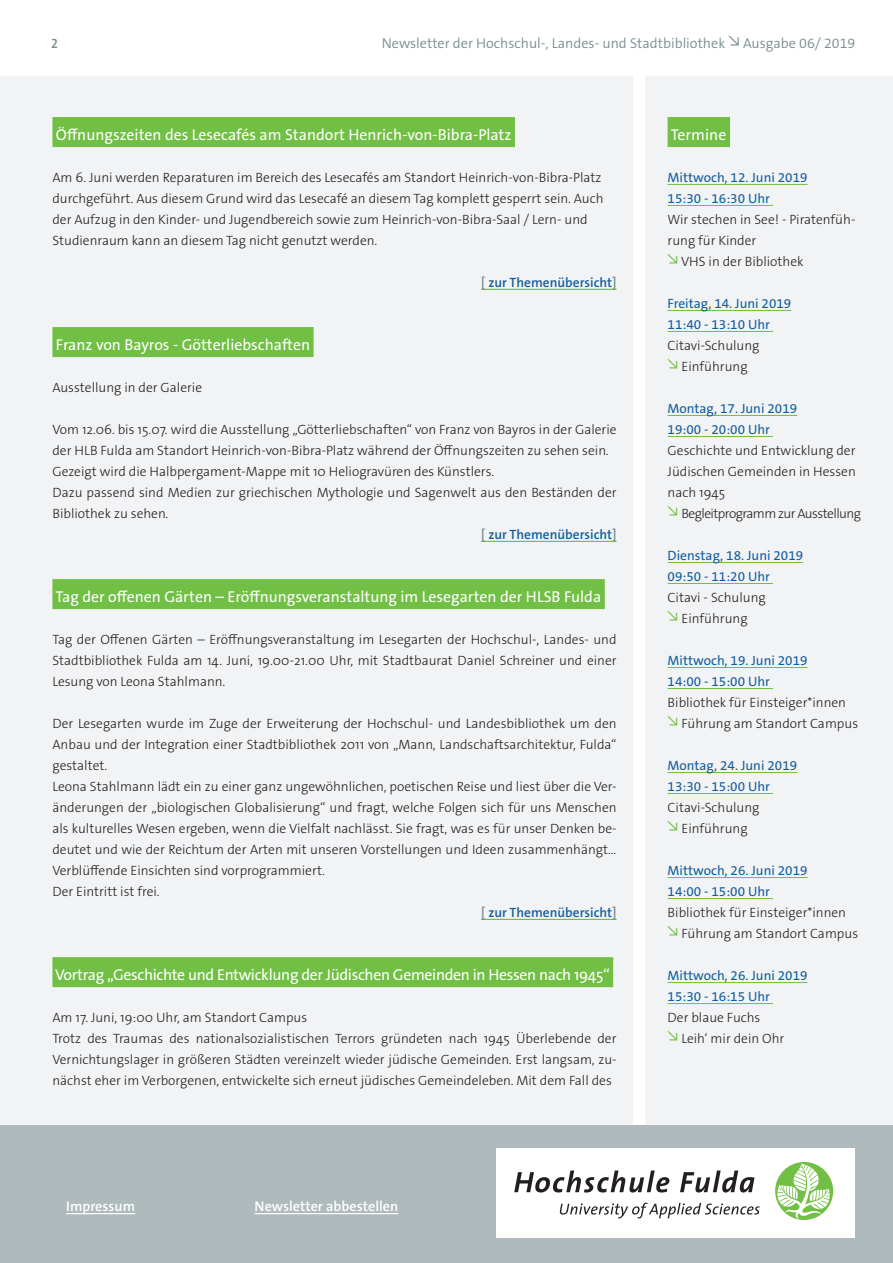
<style>
.page{position:relative;width:893px;height:1263px;background:#fff}
.page>*{position:absolute;margin:0;border:0;box-sizing:border-box;transform-origin:0 0}
.Copy_Headline_HFD-Gr{font:15.75px "The Sans Os F";color:#fff}
.Copy_Headline_HFD-Gr-2{font:15.75px "The Sans Os F";letter-spacing:-.02em;color:#fff}
.t1{font:300 14.25px "The Sans Os F";color:#7a8d91}
.Copy_Link{font:600 14.25px "The Sans Os F";color:#fff}
.Copy_Headline_HFD-Gr-3{font:300 13.5px/21px "The Sans Os F";color:#231f20;text-align:justify}
.Copy_Auszeichnung_01{font:13.5px "The Sans Os F";color:#175d9e}
.Copy{font:300 13.5px/21px "The Sans Os F";color:#231f20}
.Copy_Link-2{font:600 13.5px "The Sans Os F";color:#175d9e}
.Copy_Headline_HFD-Gr-4{font:300 13.5px "The Sans Os F";letter-spacing:-.04em;color:#231f20}
.t2{font:600 13.5px "The Sans Os F";color:#7a8d91}
.s1{color:#7a8d91}
</style>
<div class="page">
<div style="left:0;top:77px;width:632px;height:1048px;background:#f1f3f4"></div>
<div style="left:645px;top:77px;width:248px;height:1048px;background:#f1f3f4"></div>
<div style="left:0;top:1125px;width:893px;height:138px;background:#afbabd"></div>
<hr style="left:66px;top:1213px;width:69px;height:1px;background:#fff">
<div style="left:496px;top:1148px;width:359px;height:90px;background:#fff"></div>
<div style="left:775px;top:1162px;width:58px;height:58px;background:#71bf44;border-radius:50%"></div>
<svg style="left:777px;top:1163px;width:53px;height:55px"></svg>
<svg style="left:514px;top:1170px;width:155px;height:22px"></svg>
<svg style="left:680px;top:1170px;width:74px;height:22px"></svg>
<svg style="left:559px;top:1203px;width:201px;height:15px"></svg>
<hr style="left:255px;top:1213px;width:143px;height:1px;background:#fff">
<div style="left:668px;top:117px;width:62px;height:30px;background:#71bf44"></div>
<hr style="left:668px;top:184px;width:140px;height:1px;background:#71bf44">
<hr style="left:668px;top:205px;width:105px;height:1px;background:#71bf44">
<hr style="left:668px;top:310px;width:123px;height:1px;background:#71bf44">
<hr style="left:668px;top:331px;width:105px;height:1px;background:#71bf44">
<hr style="left:668px;top:415px;width:129px;height:1px;background:#71bf44">
<hr style="left:668px;top:436px;width:105px;height:1px;background:#71bf44">
<hr style="left:668px;top:562px;width:135px;height:1px;background:#71bf44">
<hr style="left:668px;top:583px;width:105px;height:1px;background:#71bf44">
<hr style="left:668px;top:667px;width:140px;height:1px;background:#71bf44">
<hr style="left:668px;top:688px;width:105px;height:1px;background:#71bf44">
<hr style="left:668px;top:772px;width:129px;height:1px;background:#71bf44">
<hr style="left:668px;top:793px;width:105px;height:1px;background:#71bf44">
<hr style="left:668px;top:877px;width:140px;height:1px;background:#71bf44">
<hr style="left:668px;top:898px;width:105px;height:1px;background:#71bf44">
<hr style="left:668px;top:982px;width:140px;height:1px;background:#71bf44">
<hr style="left:668px;top:1003px;width:105px;height:1px;background:#71bf44">
<div style="left:52px;top:117px;width:463px;height:30px;background:#71bf44"></div>
<hr style="left:481px;top:289px;width:136px;height:1px;background:#71bf44">
<div style="left:52px;top:327px;width:262px;height:30px;background:#71bf44"></div>
<hr style="left:481px;top:541px;width:136px;height:1px;background:#71bf44">
<div style="left:52px;top:579px;width:553px;height:30px;background:#71bf44"></div>
<hr style="left:481px;top:919px;width:136px;height:1px;background:#71bf44">
<div style="left:52px;top:957px;width:561px;height:30px;background:#71bf44"></div>
<p class="t2" style="left:51px;top:35px;width:8px">2</p>
<p class="t1" style="left:382px;top:34px;width:475px">Newsletter der Hochschul-, Landes- und Stadtbibliothek <sup>↘</sup> Ausgabe 06/ 2019</p>
<p class="Copy_Headline_HFD-Gr" style="left:56px;top:124px;width:457px">Öffnungszeiten des Lesecafés am Standort Henrich-von-Bibra-Platz</p>
<p class="Copy_Headline_HFD-Gr-3" style="left:52px;top:167px;width:553px;text-align:left">Am 6. Juni werden Reparaturen im Bereich des Lesecafés am Standort Heinrich-von-Bibra-Platz durchgeführt. Aus diesem Grund wird das Lesecafé an diesem Tag komplett gesperrt sein. Auch der Aufzug in den Kinder- und Jugendbereich sowie zum Heinrich-von-Bibra-Saal / Lern- und Studienraum kann an diesem Tag nicht genutzt werden.</p>
<p class="Copy_Link-2" style="left:481px;top:273px;width:137px"><span class="s1">[</span> zur Themenübersicht<span class="s1">]</span></p>
<p class="Copy_Headline_HFD-Gr" style="left:56px;top:334px;width:256px">Franz von Bayros - Götterliebschaften</p>
<p class="Copy_Headline_HFD-Gr-3" style="left:52px;top:377px;width:151px">Ausstellung in der Galerie</p>
<p class="Copy_Headline_HFD-Gr-3" style="left:52px;top:419px;width:566px">Vom 12.06. bis 15.07. wird die Ausstellung „Götterliebschaften“ von Franz von Bayros in der Galerie der HLB Fulda am Standort Heinrich-von-Bibra-Platz während der Öffnungszeiten zu sehen sein.</p>
<p class="Copy_Headline_HFD-Gr-3" style="left:52px;top:461px;width:443px">Gezeigt wird die Halbpergament-Mappe mit 10 Heliogravüren des Künstlers.</p>
<p class="Copy_Headline_HFD-Gr-3" style="left:52px;top:482px;width:566px">Dazu passend sind Medien zur griechischen Mythologie und Sagenwelt aus den Beständen der<br>Bibliothek zu sehen.</p>
<p class="Copy_Link-2" style="left:481px;top:525px;width:137px"><span class="s1">[</span> zur Themenübersicht<span class="s1">]</span></p>
<p class="Copy_Headline_HFD-Gr" style="left:56px;top:586px;width:547px">Tag der offenen Gärten – Eröffnungsveranstaltung im Lesegarten der HLSB Fulda</p>
<p class="Copy_Headline_HFD-Gr-3" style="left:52px;top:629px;width:566px">Tag der Offenen Gärten – Eröffnungsveranstaltung im Lesegarten der Hochschul-, Landes- und Stadtbibliothek Fulda am 14. Juni, 19.00-21.00 Uhr, mit Stadtbaurat Daniel Schreiner und einer Lesung von Leona Stahlmann.</p>
<p class="Copy_Headline_HFD-Gr-3" style="left:52px;top:713px;width:566px">Der Lesegarten wurde im Zuge der Erweiterung der Hochschul- und Landesbibliothek um den Anbau und der Integration einer Stadtbibliothek 2011 von „Mann, Landschaftsarchitektur, Fulda“ gestaltet.</p>
<p class="Copy_Headline_HFD-Gr-3" style="left:52px;top:776px;width:566px">Leona Stahlmann lädt ein zu einer ganz ungewöhnlichen, poetischen Reise und liest über die Ver&shy;änderungen der „biologischen Globalisierung“ und fragt, welche Folgen sich für uns Menschen als kulturelles Wesen ergeben, wenn die Vielfalt nachlässt. Sie fragt, was es für unser Denken be&shy;deutet und wie der Reichtum der Arten mit unseren Vorstellungen und Ideen zusammenhängt… Verblüffende Einsichten sind vorprogrammiert.</p>
<p class="Copy_Headline_HFD-Gr-3" style="left:52px;top:881px;width:109px">Der Eintritt ist frei.</p>
<p class="Copy_Link-2" style="left:481px;top:903px;width:137px"><span class="s1">[</span> zur Themenübersicht<span class="s1">]</span></p>
<p class="Copy_Headline_HFD-Gr-2" style="left:55px;top:964px;width:556px">Vortrag „Geschichte und Entwicklung der Jüdischen Gemeinden in Hessen nach 1945“</p>
<p class="Copy_Headline_HFD-Gr-3" style="left:52px;top:1007px;width:256px">Am 17. Juni, 19:00 Uhr, am Standort Campus</p>
<p class="Copy_Headline_HFD-Gr-3" style="left:52px;top:1028px;width:566px">Trotz des Traumas des nationalsozialistischen Terrors gründeten nach 1945 Überlebende der Vernichtungslager in größeren Städten vereinzelt wieder jüdische Gemeinden. Erst langsam, zu&shy;nächst eher im Verborgenen, entwickelte sich erneut jüdisches Gemeindeleben. Mit dem Fall des</p>
<p class="Copy_Link" style="left:66px;top:1197px;width:70px">Impressum</p>
<p class="Copy_Link" style="left:255px;top:1197px;width:145px">Newsletter abbestellen</p>
<p class="Copy_Headline_HFD-Gr" style="left:671px;top:124px;width:57px">Termine</p>
<p class="Copy_Auszeichnung_01" style="left:668px;top:168px;width:141px">Mittwoch, 12. Juni 2019</p>
<p class="Copy_Auszeichnung_01" style="left:668px;top:189px;width:104px">15:30 - 16:30 Uhr</p>
<p class="Copy" style="left:668px;top:209px;width:189px">Wir stechen in See! - Piratenfüh&shy;rung für Kinder</p>
<p class="Copy_Headline_HFD-Gr-3" style="left:668px;top:251px;width:137px"><sup>↘</sup> VHS in der Bibliothek</p>
<p class="Copy_Auszeichnung_01" style="left:668px;top:294px;width:125px">Freitag, 14. Juni 2019</p>
<p class="Copy_Auszeichnung_01" style="left:668px;top:315px;width:104px">11:40 - 13:10 Uhr</p>
<p class="Copy" style="left:668px;top:335px;width:93px">Citavi-Schulung</p>
<p class="Copy_Headline_HFD-Gr-3" style="left:668px;top:356px;width:81px"><sup>↘</sup> Einführung</p>
<p class="Copy_Auszeichnung_01" style="left:668px;top:399px;width:131px">Montag, 17. Juni 2019</p>
<p class="Copy_Auszeichnung_01" style="left:668px;top:420px;width:104px">19:00 - 20:00 Uhr</p>
<p class="Copy" style="left:668px;top:440px;width:190px;text-align:justify">Geschichte und Entwicklung der Jüdischen Gemeinden in Hessen nach 1945</p>
<p class="Copy_Headline_HFD-Gr-4" style="left:668px;top:504px;width:195px"><sup>↘</sup> Begleitprogramm zur Ausstellung</p>
<p class="Copy_Auszeichnung_01" style="left:668px;top:546px;width:137px">Dienstag, 18. Juni 2019</p>
<p class="Copy_Auszeichnung_01" style="left:668px;top:567px;width:104px">09:50 - 11:20 Uhr</p>
<p class="Copy" style="left:668px;top:587px;width:100px">Citavi - Schulung</p>
<p class="Copy_Headline_HFD-Gr-3" style="left:668px;top:608px;width:81px"><sup>↘</sup> Einführung</p>
<p class="Copy_Auszeichnung_01" style="left:668px;top:651px;width:141px">Mittwoch, 19. Juni 2019</p>
<p class="Copy_Auszeichnung_01" style="left:668px;top:672px;width:104px">14:00 - 15:00 Uhr</p>
<p class="Copy" style="left:668px;top:692px;width:180px">Bibliothek für Einsteiger*innen</p>
<p class="Copy_Headline_HFD-Gr-3" style="left:668px;top:713px;width:192px"><sup>↘</sup> Führung am Standort Campus</p>
<p class="Copy_Auszeichnung_01" style="left:668px;top:756px;width:131px">Montag, 24. Juni 2019</p>
<p class="Copy_Auszeichnung_01" style="left:668px;top:777px;width:104px">13:30 - 15:00 Uhr</p>
<p class="Copy" style="left:668px;top:797px;width:93px">Citavi-Schulung</p>
<p class="Copy_Headline_HFD-Gr-3" style="left:668px;top:818px;width:81px"><sup>↘</sup> Einführung</p>
<p class="Copy_Auszeichnung_01" style="left:668px;top:861px;width:141px">Mittwoch, 26. Juni 2019</p>
<p class="Copy_Auszeichnung_01" style="left:668px;top:882px;width:104px">14:00 - 15:00 Uhr</p>
<p class="Copy" style="left:668px;top:902px;width:180px">Bibliothek für Einsteiger*innen</p>
<p class="Copy_Headline_HFD-Gr-3" style="left:668px;top:923px;width:192px"><sup>↘</sup> Führung am Standort Campus</p>
<p class="Copy_Auszeichnung_01" style="left:668px;top:966px;width:141px">Mittwoch, 26. Juni 2019</p>
<p class="Copy_Auszeichnung_01" style="left:668px;top:987px;width:104px">15:30 - 16:15 Uhr</p>
<p class="Copy" style="left:668px;top:1007px;width:94px">Der blaue Fuchs</p>
<p class="Copy_Headline_HFD-Gr-3" style="left:668px;top:1028px;width:118px"><sup>↘</sup> Leih‘ mir dein Ohr</p>
</div>
